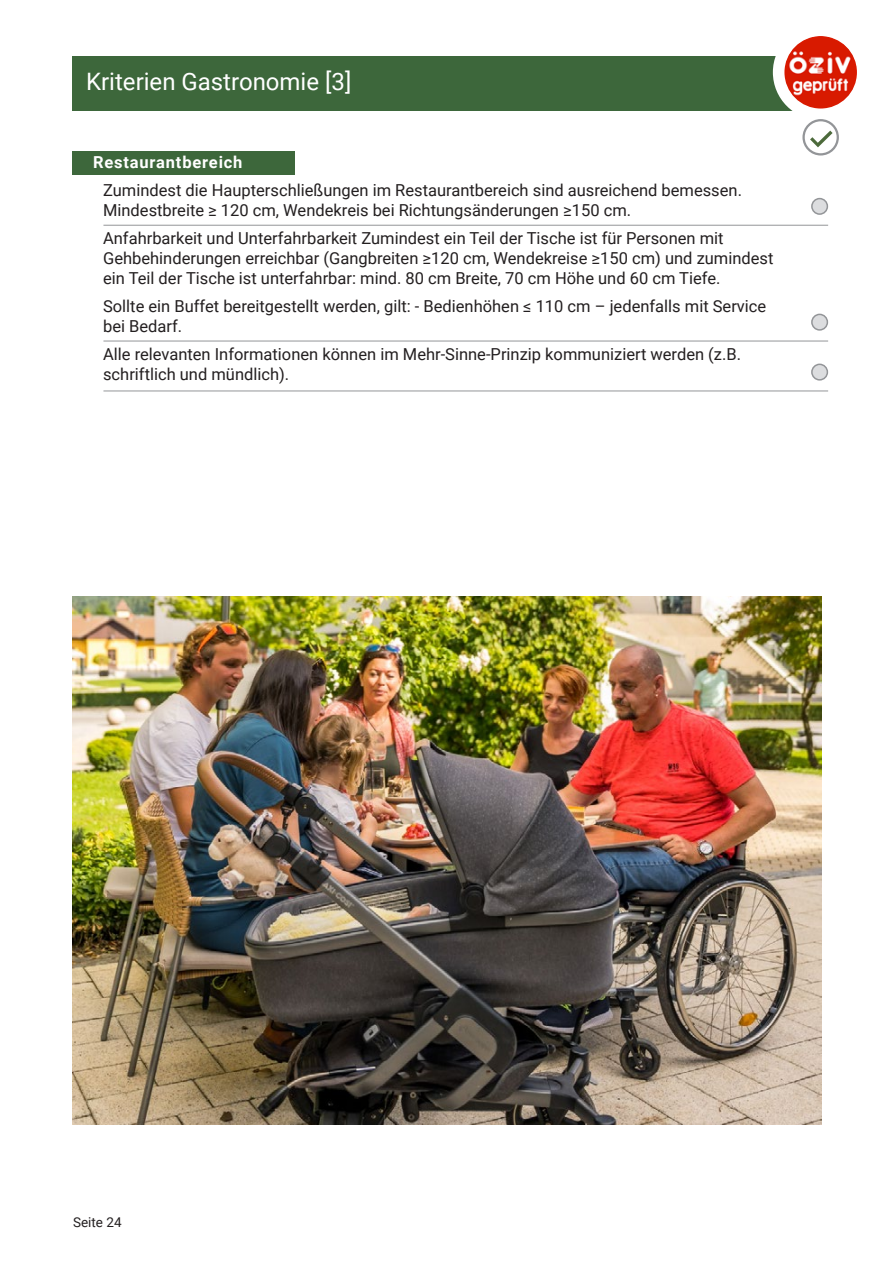
<style>
.page{position:relative;width:893px;height:1263px;background:#fff}
.page>*{position:absolute;margin:0;border:0;box-sizing:border-box;transform-origin:0 0}
.t1{font:24px "Roboto";color:#fff}
.t2{font:16.5px/19.8px "Roboto";color:#231f20}
.t3{font:700 16.5px "Roboto";letter-spacing:.05em;color:#fff}
.t4{font:13.5px "Roboto";color:#231f20}
</style>
<div class="page">
<div style="left:72px;top:151px;width:223px;height:24px;background:#3d673b"></div>
<div style="left:72px;top:57px;width:749px;height:54px;background:#3d673b"></div>
<div style="left:773px;top:24px;width:95px;height:96px;background:#fff;border-radius:50%"></div>
<div style="left:812px;top:364px;width:15px;height:16px;background:#dcdddf;border-radius:50%"></div>
<div style="left:811px;top:364px;width:17px;height:17px;border:2px solid #939598;border-radius:50%"></div>
<div style="left:812px;top:314px;width:15px;height:16px;background:#dcdddf;border-radius:50%"></div>
<div style="left:811px;top:314px;width:17px;height:17px;border:2px solid #939598;border-radius:50%"></div>
<hr style="left:103px;top:391px;width:725px;height:1px;background:#939598">
<hr style="left:103px;top:341px;width:725px;height:1px;background:#939598">
<div style="left:812px;top:199px;width:15px;height:15px;background:#dcdddf;border-radius:50%"></div>
<div style="left:811px;top:198px;width:17px;height:17px;border:2px solid #939598;border-radius:50%"></div>
<hr style="left:103px;top:225px;width:725px;height:1px;background:#939598">
<img style="left:784px;top:35px;width:74px;height:74px;border-radius:37px">
<div style="left:783px;top:35px;width:75px;height:75px;border:2px solid #fff;border-radius:50%"></div>
<svg style="left:802px;top:119px;width:37px;height:37px"></svg>
<img style="left:72px;top:597px;width:749px;height:527px">
<h1 class="t1" style="left:86px;top:65px;width:267px">Kriterien Gastronomie [3]</h1>
<p class="t3" style="left:93px;top:151px;width:151px">Restaurantbereich</p>
<p class="t2" style="left:103px;top:180px;width:640px">Zumindest die Haupterschließungen im Restaurantbereich sind ausreichend bemessen.<br>Mindestbreite ≥ 120 cm, Wendekreis bei Richtungsänderungen ≥150 cm.</p>
<p class="t2" style="left:103px;top:228px;width:672px">Anfahrbarkeit und Unterfahrbarkeit Zumindest ein Teil der Tische ist für Personen mit<br>Gehbehinderungen erreichbar (Gangbreiten ≥120 cm, Wendekreise ≥150 cm) und zumindest ein Teil der Tische ist unterfahrbar: mind. 80 cm Breite, 70 cm Höhe und 60 cm Tiefe.</p>
<p class="t2" style="left:103px;top:296px;width:665px">Sollte ein Buffet bereitgestellt werden, gilt: - Bedienhöhen ≤ 110 cm – jedenfalls mit Service bei Bedarf.</p>
<p class="t2" style="left:103px;top:344px;width:639px">Alle relevanten Informationen können im Mehr-Sinne-Prinzip kommuniziert werden (z.B. schriftlich und mündlich).</p>
<p class="t4" style="left:73px;top:1213px;width:50px">Seite 24</p>
</div>
